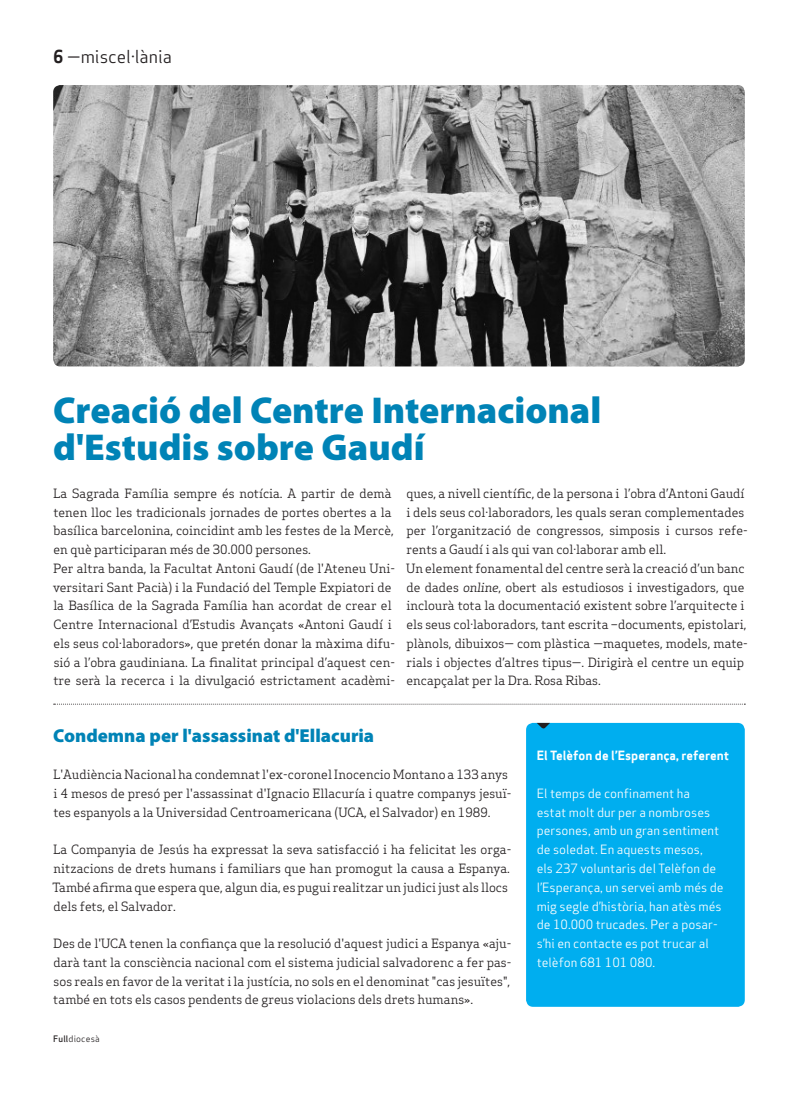
<style>
.page{position:relative;width:798px;height:1099px;background:#fff}
.page>*{position:absolute;margin:0;border:0;box-sizing:border-box;transform-origin:0 0}
.Titulars{font:900 37.5px "Myriad Pro";color:#0083b6}
.Titular_Petit{font:900 18.75px "Myriad Pro";color:#0083b6}
.Capçalera{font:17.5px "Apex Sans Book T";color:#231f20}
.Text_General{font:12.5px/18.8px "Apex Serif";color:#231f20}
.Pastilla_Destacat{font:12.5px/18.8px "Apex Sans Book T";color:#fff}
.Pastilla_Destacat-2{font:12.5px "Apex Sans Bold T";color:#fff}
.Data_Peu{font:8.75px "Apex Sans Book T";letter-spacing:.02em;color:#231f20}
.s1{font-family:"Apex Sans Bold T"}
.s2{font-style:italic}
.s3{font-family:"Apex Sans Medium T"}
</style>
<div class="page">
<svg style="left:54px;top:703px;width:691px;height:1px"></svg>
<img style="left:53px;top:85px;width:691px;height:281px">
<div style="left:526px;top:723px;width:218px;height:283px;background:#00aeef;border-radius:7px"></div>
<svg style="left:537px;top:723px;width:13px;height:6px"></svg>
<p class="Capçalera" style="left:53px;top:46px;width:120px"><span class="s1">6</span> —miscel·lània</p>
<p class="Titulars" style="left:53px;top:385px;width:549px">Creació del Centre Internacional</p>
<p class="Titulars" style="left:53px;top:422px;width:373px">d'Estudis sobre Gaudí</p>
<p class="Text_General" style="left:53px;top:483px;width:342px">La Sagrada Família sempre és notícia. A partir de demà tenen lloc les tradicionals jornades de portes obertes a la basílica barcelonina, coincidint amb les festes de la Mercè, en què participaran més de 30.000 persones.</p>
<p class="Text_General" style="left:53px;top:558px;width:343px">Per altra banda, la Facultat Antoni Gaudí (de l'Ateneu Uni&shy;versitari Sant Pacià) i la Fundació del Temple Expiatori de la Basílica de la Sagrada Família han acordat de crear el Centre Internacional d’Estudis Avançats «Antoni Gaudí i els seus col·laboradors», que pretén donar la màxima difu&shy;sió a l’obra gaudiniana. La finalitat principal d’aquest cen&shy;tre serà la recerca i la divulgació estrictament acadèmi-</p>
<p class="Text_General" style="left:406px;top:483px;width:343px">ques, a nivell científic, de la persona i l’obra d’Antoni Gaudí i dels seus col·laboradors, les quals seran complementades per l’organització de congressos, simposis i cursos refe&shy;rents a Gaudí i als qui van col·laborar amb ell.</p>
<p class="Text_General" style="left:406px;top:558px;width:343px">Un element fonamental del centre serà la creació d’un banc de dades <span class="s2">online</span>, obert als estudiosos i investigadors, que inclourà tota la documentació existent sobre l’arquitecte i els seus col·laboradors, tant escrita –documents, epistolari, plànols, dibuixos— com plàstica —maquetes, models, mate&shy;rials i objectes d’altres tipus—. Dirigirà el centre un equip encapçalat per la Dra. Rosa Ribas.</p>
<p class="Titular_Petit" style="left:53px;top:722px;width:322px">Condemna per l'assassinat d'Ellacuria</p>
<p class="Text_General" style="left:53px;top:765px;width:459px">L'Audiència Nacional ha condemnat l'ex-coronel Inocencio Montano a 133 anys i 4 mesos de presó per l'assassinat d'Ignacio Ellacuría i quatre companys jesuï&shy;tes espanyols a la Universidad Centroamericana (UCA, el Salvador) en 1989.</p>
<p class="Text_General" style="left:52px;top:840px;width:460px">La Companyia de Jesús ha expressat la seva satisfacció i ha felicitat les orga&shy;nitzacions de drets humans i familiars que han promogut la causa a Espanya.<br>També afirma que espera que, algun dia, es pugui realitzar un judici just als llocs dels fets, el Salvador.</p>
<p class="Text_General" style="left:53px;top:933px;width:459px;text-align:justify">Des de l'UCA tenen la confiança que la resolució d'aquest judici a Espanya «aju&shy;darà tant la consciència nacional com el sistema judicial salvadorenc a fer pas&shy;sos reals en favor de la veritat i la justícia, no sols en el denominat "cas jesuïtes", també en tots els casos pendents de greus violacions dels drets humans».</p>
<p class="Data_Peu" style="left:53px;top:1032px;width:48px"><span class="s3">Full</span>diocesà</p>
<p class="Pastilla_Destacat-2" style="left:536px;top:747px;width:194px">El Telèfon de l’Esperança, referent</p>
<p class="Pastilla_Destacat" style="left:536px;top:783px;width:188px">El temps de confinament ha<br>estat molt dur per a nombroses persones, amb un gran sentiment de soledat. En aquests mesos,<br>els 237 voluntaris del Telèfon de l’Esperança, un servei amb més de mig segle d’història, han atès més de 10.000 trucades. Per a posar&shy;s’hi en contacte es pot trucar al telèfon 681 101 080.</p>
</div>
